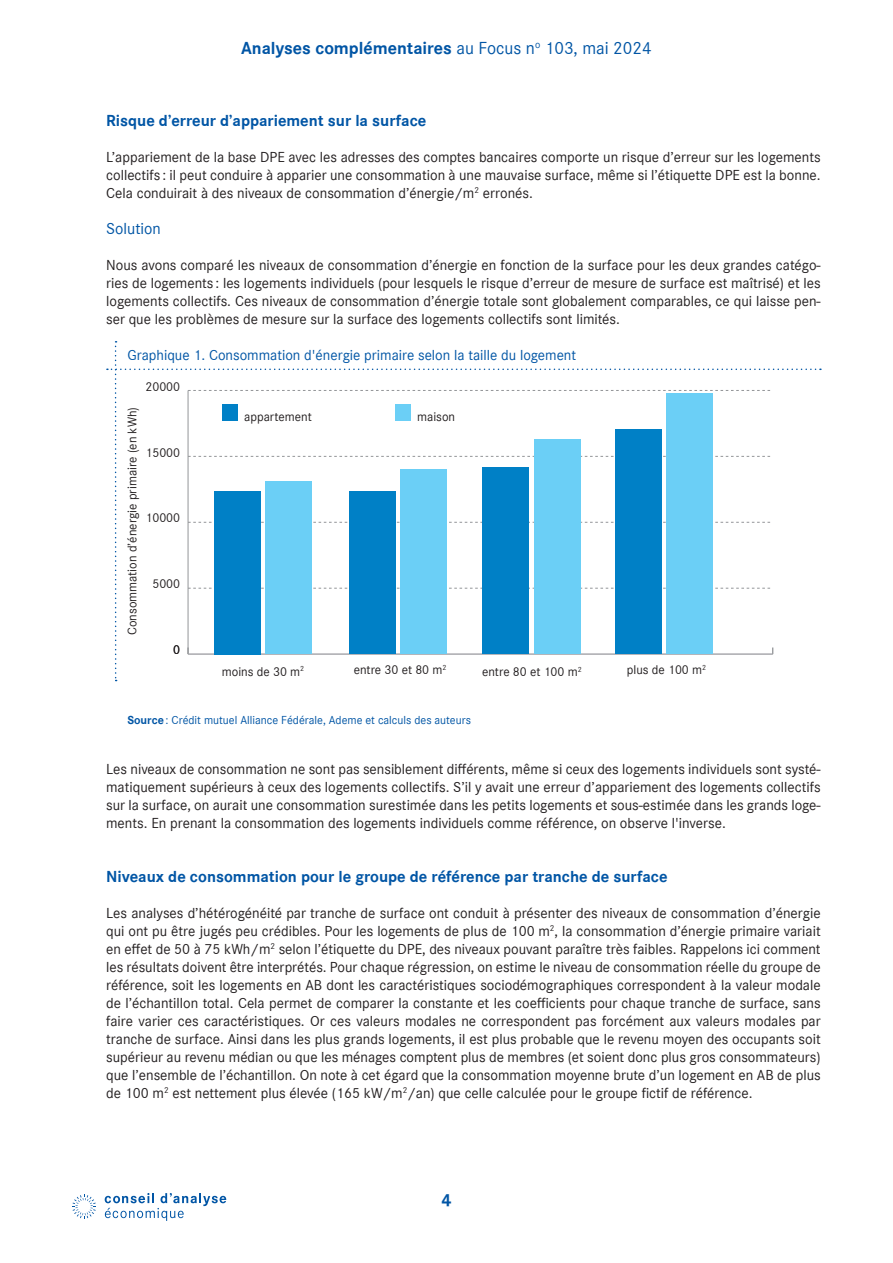
<style>
.page{position:relative;width:893px;height:1263px;background:#fff}
.page>*{position:absolute;margin:0;border:0;box-sizing:border-box;transform-origin:0 0}
.t1{font:700 18px "Corporate S";color:#0155a5}
.t2{font:700 16.5px "Corporate S";color:#0155a5}
.t3{font:16.5px "Corporate S";color:#0155a5}
.t4{font:15px/18px "Corporate S";color:#231f20;text-align:justify}
.t5{font:15px "Corporate S";color:#0155a5}
.t6{font:13.05px "Corporate S";color:#231f20}
.t7{font:12px "Corporate S";color:#0155a5}
.s1{font-weight:400}
.s2{font-weight:700}
</style>
<div class="page">
<svg style="left:105px;top:1193px;width:121px;height:28px"></svg>
<svg style="left:72px;top:1195px;width:24px;height:23px"></svg>
<svg style="left:107px;top:341px;width:714px;height:340px"></svg>
<p class="t1" style="left:241px;top:36px;width:412px">Analyses complémentaires <span class="s1">au Focus n</span><sup>o</sup> <span class="s1">103, mai 2024</span></p>
<p class="t2" style="left:106px;top:109px;width:322px">Risque d’erreur d’appariement sur la surface</p>
<p class="t4" style="left:106px;top:147px;width:716px">L’appariement de la base DPE avec les adresses des comptes bancaires comporte un risque d’erreur sur les logements collectifs : il peut conduire à apparier une consommation à une mauvaise surface, même si l’étiquette DPE est la bonne.<br>Cela conduirait à des niveaux de consommation d’énergie/m<sup>2</sup> erronés.</p>
<p class="t3" style="left:106px;top:218px;width:56px">Solution</p>
<p class="t4" style="left:106px;top:255px;width:716px">Nous avons comparé les niveaux de consommation d’énergie en fonction de la surface pour les deux grandes catégo&shy;ries de logements : les logements individuels (pour lesquels le risque d’erreur de mesure de surface est maîtrisé) et les logements collectifs. Ces niveaux de consommation d’énergie totale sont globalement comparables, ce qui laisse pen&shy;ser que les problèmes de mesure sur la surface des logements collectifs sont limités.</p>
<p class="t5" style="left:127px;top:345px;width:450px">Graphique 1. Consommation d'énergie primaire selon la taille du logement</p>
<p class="t6" style="left:145px;top:378px;width:36px">20000</p>
<p class="t6" style="left:124px;top:635px;width:230px;rotate:-90deg">Consommation d’énergie primaire (en kWh)</p>
<p class="t6" style="left:145px;top:444px;width:36px">15000</p>
<p class="t6" style="left:145px;top:509px;width:36px">10000</p>
<p class="t6" style="left:152px;top:575px;width:29px">5000</p>
<p class="t6" style="left:173px;top:641px;width:8px">0</p>
<p class="t6" style="left:244px;top:408px;width:69px">appartement</p>
<p class="t6" style="left:417px;top:408px;width:39px">maison</p>
<p class="t6" style="left:222px;top:663px;width:84px">moins de 30 m<sup>2</sup></p>
<p class="t6" style="left:354px;top:662px;width:94px">entre 30 et 80 m<sup>2</sup></p>
<p class="t6" style="left:482px;top:663px;width:101px">entre 80 et 100 m<sup>2</sup></p>
<p class="t6" style="left:627px;top:662px;width:81px">plus de 100 m<sup>2</sup></p>
<p class="t7" style="left:127px;top:712px;width:345px"><span class="s2">Source</span>: Crédit mutuel Alliance Fédérale, Ademe et calculs des auteurs</p>
<p class="t4" style="left:106px;top:759px;width:716px">Les niveaux de consommation ne sont pas sensiblement différents, même si ceux des logements individuels sont systé&shy;matiquement supérieurs à ceux des logements collectifs. S’il y avait une erreur d’appariement des logements collectifs sur la surface, on aurait une consommation surestimée dans les petits logements et sous-estimée dans les grands loge&shy;ments. En prenant la consommation des logements individuels comme référence, on observe l'inverse.</p>
<p class="t2" style="left:106px;top:865px;width:563px">Niveaux de consommation pour le groupe de référence par tranche de surface</p>
<p class="t4" style="left:106px;top:903px;width:716px">Les analyses d’hétérogénéité par tranche de surface ont conduit à présenter des niveaux de consommation d’énergie qui ont pu être jugés peu crédibles. Pour les logements de plus de 100 m<sup>2</sup>, la consommation d’énergie primaire variait en effet de 50 à 75 kWh/m<sup>2</sup> selon l’étiquette du DPE, des niveaux pouvant paraître très faibles. Rappelons ici comment les résultats doivent être interprétés. Pour chaque régression, on estime le niveau de consommation réelle du groupe de référence, soit les logements en AB dont les caractéristiques sociodémographiques correspondent à la valeur modale de l’échantillon total. Cela permet de comparer la constante et les coefficients pour chaque tranche de surface, sans faire varier ces caractéristiques. Or ces valeurs modales ne correspondent pas forcément aux valeurs modales par tranche de surface. Ainsi dans les plus grands logements, il est plus probable que le revenu moyen des occupants soit supérieur au revenu médian ou que les ménages comptent plus de membres (et soient donc plus gros consommateurs) que l’ensemble de l’échantillon. On note à cet égard que la consommation moyenne brute d’un logement en AB de plus de 100 m<sup>2</sup> est nettement plus élevée (165 kW/m<sup>2</sup>/an) que celle calculée pour le groupe fictif de référence.</p>
<p class="t1" style="left:441px;top:1188px;width:12px">4</p>
</div>
